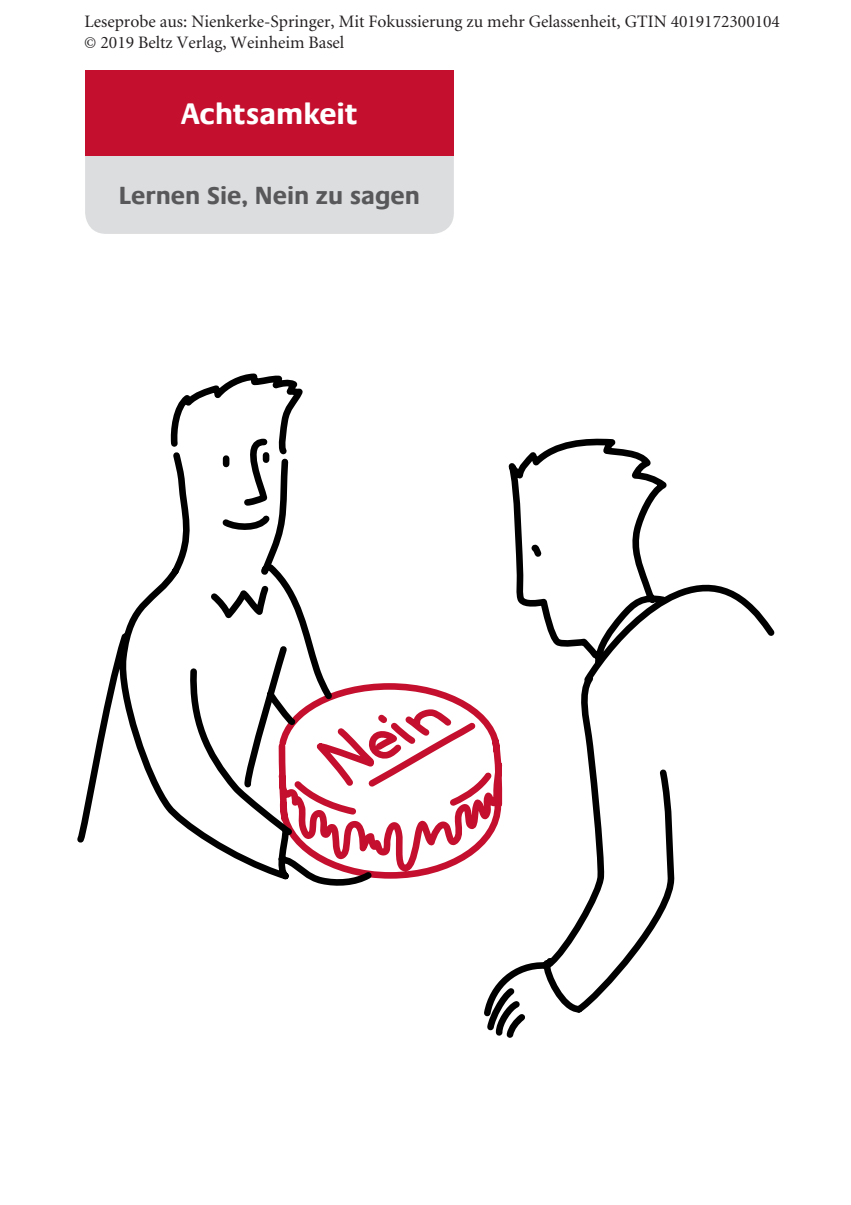
<style>
.page{position:relative;width:851px;height:1205px;background:#fff}
.page>*{position:absolute;margin:0;border:0;box-sizing:border-box;transform-origin:0 0}
.t1{font:700 30px "Praxis Com";color:#fff}
.t2{font:700 25px "Praxis Com";color:#58585b}
.t3{font:17.5px/21.2px "Minion";color:#231f20}
</style>
<div class="page">
<div style="left:85px;top:128px;width:369px;height:106px;background:#dcddde;border-radius:21px"></div>
<div style="left:85px;top:71px;width:369px;height:85px;background:#c4102e"></div>
<svg style="left:77px;top:373px;width:697px;height:665px"></svg>
<p class="t3" style="left:84px;top:11px;width:697px">Leseprobe aus: Nienkerke-Springer, Mit Fokussierung zu mehr Gelassenheit, GTIN 4019172300104 © 2019 Beltz Verlag, Weinheim Basel</p>
<h1 class="t1" style="left:181px;top:96px;width:178px">Achtsamkeit</h1>
<h2 class="t2" style="left:119px;top:180px;width:303px">Lernen Sie, Nein zu sagen</h2>
</div>
